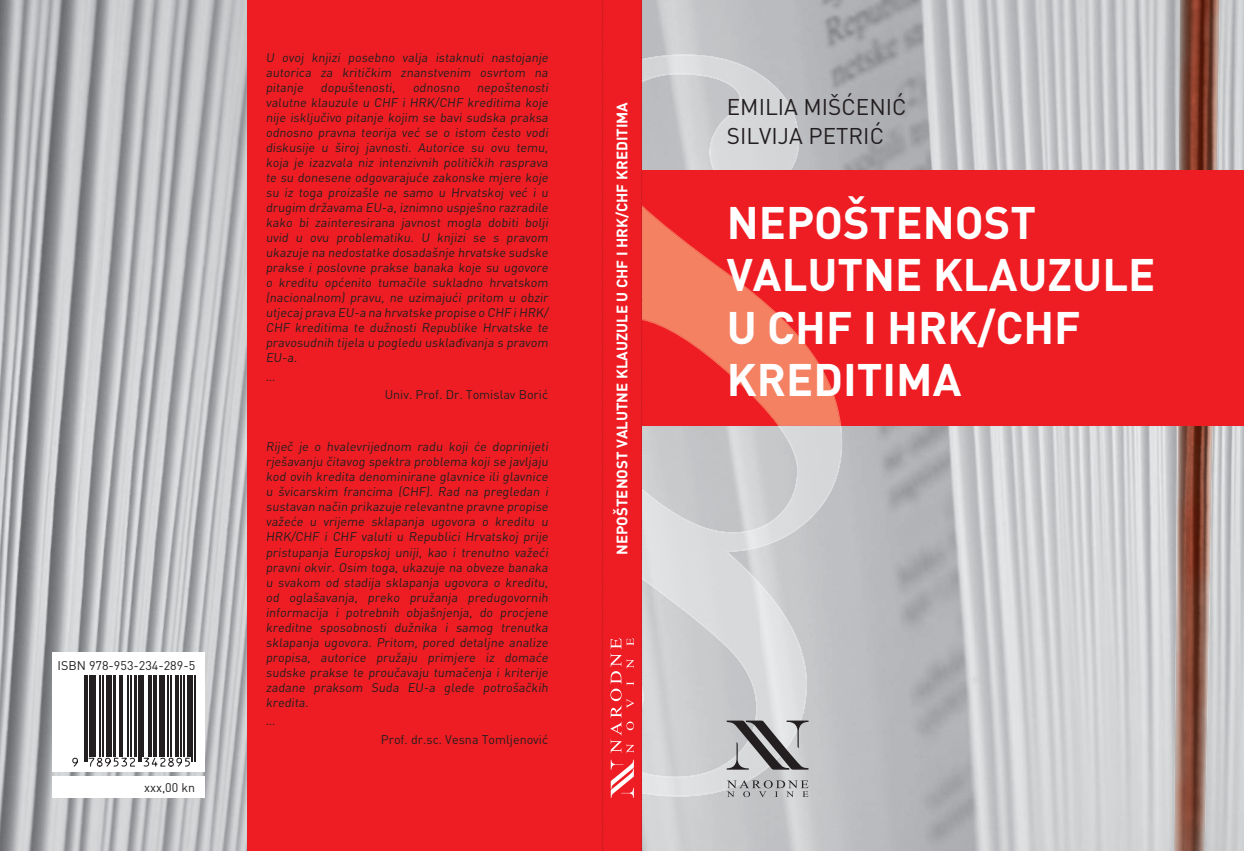
<style>
.page{position:relative;width:1244px;height:851px;background:#fff}
.page>*{position:absolute;margin:0;border:0;box-sizing:border-box;transform-origin:0 0}
.t1{font:700 45px/52.5px "Din";color:#fff}
.t2{font:22.5px/28.8px "Din";color:#231f20}
.t3{font:700 15px "Din";color:#fff}
.t4{font:12.5px/15px "Din";color:#231f20;text-align:justify}
</style>
<div class="page">
<img style="left:808px;top:0;width:436px;height:850px">
<img style="left:1174px;top:0;width:46px;height:850px">
<img style="left:0;top:0;width:247px;height:850px">
<div style="left:640px;top:170px;width:604px;height:255px;background:#ee1d23"></div>
<img style="left:808px;top:526px;width:33px;height:23px">
<img style="left:808px;top:425px;width:34px;height:101px">
<svg style="left:808px;top:348px;width:33px;height:77px;fill:#f48162"></svg>
<div style="left:247px;top:0;width:394px;height:850px;background:#ee1d23"></div>
<div style="left:52px;top:652px;width:152px;height:120px;background:#fff"></div>
<div style="left:52px;top:776px;width:152px;height:21px;background:#fff"></div>
<hr style="left:84px;top:675px;width:1px;height:87px;background:#231f20">
<hr style="left:86px;top:675px;width:2px;height:87px;background:#231f20">
<hr style="left:89px;top:675px;width:3px;height:81px;background:#231f20">
<hr style="left:93px;top:675px;width:3px;height:81px;background:#231f20">
<hr style="left:99px;top:675px;width:1px;height:81px;background:#231f20">
<hr style="left:103px;top:675px;width:1px;height:81px;background:#231f20">
<hr style="left:106px;top:675px;width:1px;height:81px;background:#231f20">
<hr style="left:109px;top:675px;width:3px;height:81px;background:#231f20">
<hr style="left:113px;top:675px;width:3px;height:81px;background:#231f20">
<hr style="left:119px;top:675px;width:1px;height:81px;background:#231f20">
<hr style="left:122px;top:675px;width:1px;height:81px;background:#231f20">
<hr style="left:127px;top:675px;width:2px;height:81px;background:#231f20">
<hr style="left:131px;top:675px;width:1px;height:81px;background:#231f20">
<hr style="left:134px;top:675px;width:3px;height:81px;background:#231f20">
<hr style="left:138px;top:675px;width:1px;height:87px;background:#231f20">
<hr style="left:140px;top:675px;width:1px;height:87px;background:#231f20">
<hr style="left:143px;top:675px;width:1px;height:81px;background:#231f20">
<hr style="left:148px;top:675px;width:2px;height:81px;background:#231f20">
<hr style="left:151px;top:675px;width:1px;height:81px;background:#231f20">
<hr style="left:153px;top:675px;width:4px;height:81px;background:#231f20">
<hr style="left:159px;top:675px;width:2px;height:81px;background:#231f20">
<hr style="left:162px;top:675px;width:3px;height:81px;background:#231f20">
<hr style="left:167px;top:675px;width:1px;height:81px;background:#231f20">
<hr style="left:171px;top:675px;width:1px;height:81px;background:#231f20">
<hr style="left:175px;top:675px;width:4px;height:81px;background:#231f20">
<hr style="left:180px;top:675px;width:1px;height:81px;background:#231f20">
<hr style="left:183px;top:675px;width:2px;height:81px;background:#231f20">
<hr style="left:187px;top:675px;width:4px;height:81px;background:#231f20">
<hr style="left:192px;top:675px;width:1px;height:87px;background:#231f20">
<hr style="left:194px;top:675px;width:1px;height:87px;background:#231f20">
<svg style="left:72px;top:757px;width:118px;height:9px"></svg>
<svg style="left:602px;top:0;width:206px;height:850px"></svg>
<p class="t4" style="left:58px;top:657px;width:139px">ISBN 978-953-234-289-5</p>
<p class="t4" style="left:144px;top:779px;width:53px">xxx,00 kn</p>
<p class="t4" style="left:266px;top:50px;width:286px">U ovoj knjizi posebno valja istaknuti nastojanje autorica za kritičkim znanstvenim osvrtom na pitanje dopuštenosti, odnosno nepoštenosti valutne klauzule u CHF i HRK/CHF kreditima koje nije isključivo pitanje kojim se bavi sudska praksa odnosno pravna teorija već se o istom često vodi diskusije u široj javnosti. Autorice su ovu temu, koja je izazvala niz intenzivnih političkih rasprava te su donesene odgovarajuće zakonske mjere koje su iz toga proizašle ne samo u Hrvatskoj već i u drugim državama EU-a, iznimno uspješno razradile kako bi zainteresirana javnost mogla dobiti bolji uvid u ovu problematiku. U knjizi se s pravom ukazuje na nedostatke dosadašnje hrvatske sudske prakse i poslovne prakse banaka koje su ugovore o kreditu općenito tumačile sukladno hrvatskom (nacionalnom) pravu, ne uzimajući pritom u obzir utjecaj prava EU-a na hrvatske propise o CHF iHRK/ CHF kreditima te dužnosti Republike Hrvatske te pravosudnih tijela u pogledu usklađivanja s pravom EU-a.</p>
<p class="t4" style="left:266px;top:368px;width:13px">…</p>
<p class="t4" style="left:385px;top:387px;width:165px">Univ. Prof. Dr. Tomislav Borić</p>
<p class="t4" style="left:266px;top:439px;width:286px">Riječ je o hvalevrijednom radu koji će doprinijeti rješavanju čitavog spektra problema koji se javljaju kod ovih kredita denominirane glavnice ili glavnice u švicarskim francima (CHF). Rad na pregledan i sustavan način prikazuje relevantne pravne propise važeće u vrijeme sklapanja ugovora o kreditu u HRK/CHF i CHF valuti u Republici Hrvatskoj prije pristupanja Europskoj uniji, kao i trenutno važeći pravni okvir. Osim toga, ukazuje na obveze banaka u svakom od stadija sklapanja ugovora o kreditu, od oglašavanja, preko pružanja predugovornih informacija i potrebnih objašnjenja, do procjene kreditne sposobnosti dužnika i samog trenutka sklapanja ugovora. Pritom, pored detaljne analize propisa, autorice pružaju primjere iz domaće sudske prakse te proučavaju tumačenja i kriterije zadane praksom Suda EU-a glede potrošačkih kredita.</p>
<p class="t4" style="left:266px;top:712px;width:13px">…</p>
<p class="t4" style="left:381px;top:731px;width:169px">Prof. dr.sc. Vesna Tomljenović</p>
<p class="t3" style="left:612px;top:554px;width:454px;rotate:-90deg">NEPOŠTENOST VALUTNE KLAUZULE U CHF I HRK/CHF KREDITIMA</p>
<h2 class="t2" style="left:727px;top:92px;width:181px">EMILIA MIŠĆENIĆ<br>SILVIJA PETRIĆ</h2>
<h1 class="t1" style="left:727px;top:194px;width:430px">NEPOŠTENOST<br>VALUTNE KLAUZULE<br>U CHF I HRK/CHF<br>KREDITIMA</h1>
</div>
